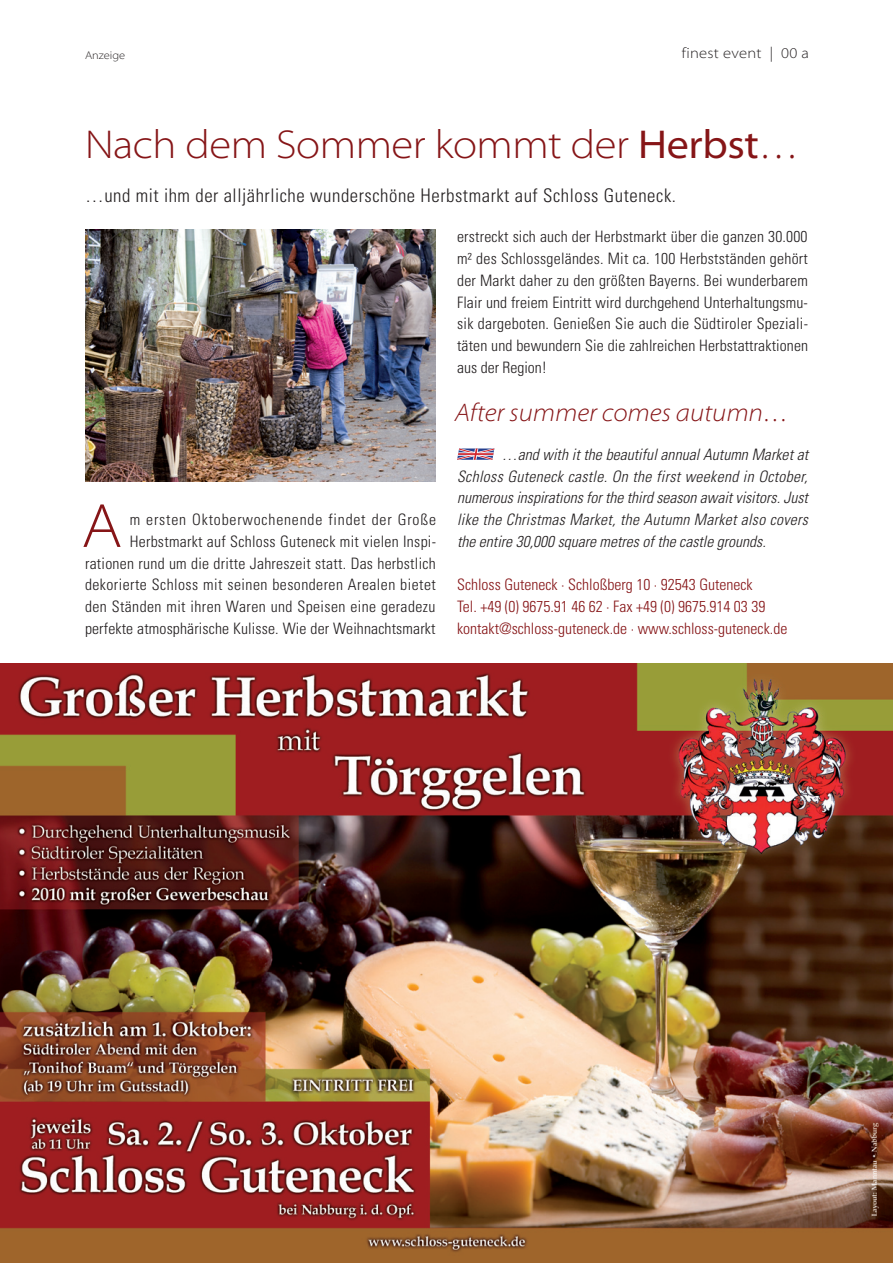
<style>
.page{position:relative;width:893px;height:1263px;background:#fff}
.page>*{position:absolute;margin:0;border:0;box-sizing:border-box;transform-origin:0 0}
.t1{font:63px "Myriad MM 215 700";color:#861517}
.t2{font:40.5px "Myriad MM 215 700";letter-spacing:-.01em;color:#861517}
.t3{font:25.5px "Myriad MM It 215 700";color:#861517}
.t4{font:300 condensed 18.75px "Univers";letter-spacing:.03em;color:#231f20}
.t5{font:300 condensed 15.75px/21.8px "Univers";letter-spacing:.02em;color:#231f20;text-align:right}
.t6{font:italic 300 condensed 15.75px/21.8px "Univers";color:#231f20;text-align:justify}
.t7{font:300 condensed 15.75px/21.8px "Univers";color:#861517}
.t8{font:15px "Myriad MM 215 700";letter-spacing:.02em;color:#231f20}
.t9{font:11.25px "Myriad MM 215 700";color:#231f20}
.s1{font-family:"Myriad MM 400 700"}
</style>
<div class="page">
<svg style="left:457px;top:448px;width:37px;height:12px"></svg>
<img style="left:85px;top:229px;width:351px;height:252px">
<img style="left:0;top:663px;width:893px;height:600px">
<p class="t9" style="left:85px;top:50px;width:42px">Anzeige</p>
<p class="t8" style="left:682px;top:46px;width:129px">finest event | 00 a</p>
<h2 class="t2" style="left:85px;top:125px;width:715px">Nach dem Sommer kommt der <span class="s1">Herbst</span>…</h2>
<p class="t4" style="left:85px;top:184px;width:592px">…und mit ihm der alljährliche wunderschöne Herbstmarkt auf Schloss Guteneck.</p>
<p class="t5" style="left:457px;top:226px;width:353px;text-align:justify">erstreckt sich auch der Herbstmarkt über die ganzen 30.000 m² des Schlossgeländes. Mit ca. 100 Herbstständen gehört der Markt daher zu den größten Bayerns. Bei wunderbarem Flair und freiem Eintritt wird durchgehend Unterhaltungsmu&shy;sik dargeboten. Genießen Sie auch die Südtiroler Speziali&shy;täten und bewundern Sie die zahlreichen Herbstattraktionen aus der Region!</p>
<h1 class="t1" style="left:82px;top:495px;width:42px">A</h1>
<p class="t5" style="left:85px;top:509px;width:353px">m ersten Oktoberwochenende findet der Große Herbstmarkt auf Schloss Guteneck mit vielen Inspi&shy;rationen rund um die dritte Jahreszeit statt. Das herbstlich dekorierte Schloss mit seinen besonderen Arealen bietet den Ständen mit ihren Waren und Speisen eine geradezu perfekte atmosphärische Kulisse. Wie der Weihnachtsmarkt</p>
<h3 class="t3" style="left:455px;top:400px;width:335px">After summer comes autumn…</h3>
<p class="t6" style="left:457px;top:443px;width:353px;text-indent:45px">…and with it the beautiful annual Autumn Market at Schloss Guteneck castle. On the first weekend in October, numerous inspirations for the third season await visitors. Just like the Christmas Market, the Autumn Market also covers the entire 30,000 square metres of the castle grounds.</p>
<p class="t7" style="left:457px;top:574px;width:332px">Schloss Guteneck · Schloßberg 10 · 92543 Guteneck<br>Tel. +49 (0) 9675.91 46 62 · Fax +49 (0) 9675.914 03 39 kontakt@schloss-guteneck.de · www.schloss-guteneck.de</p>
</div>
